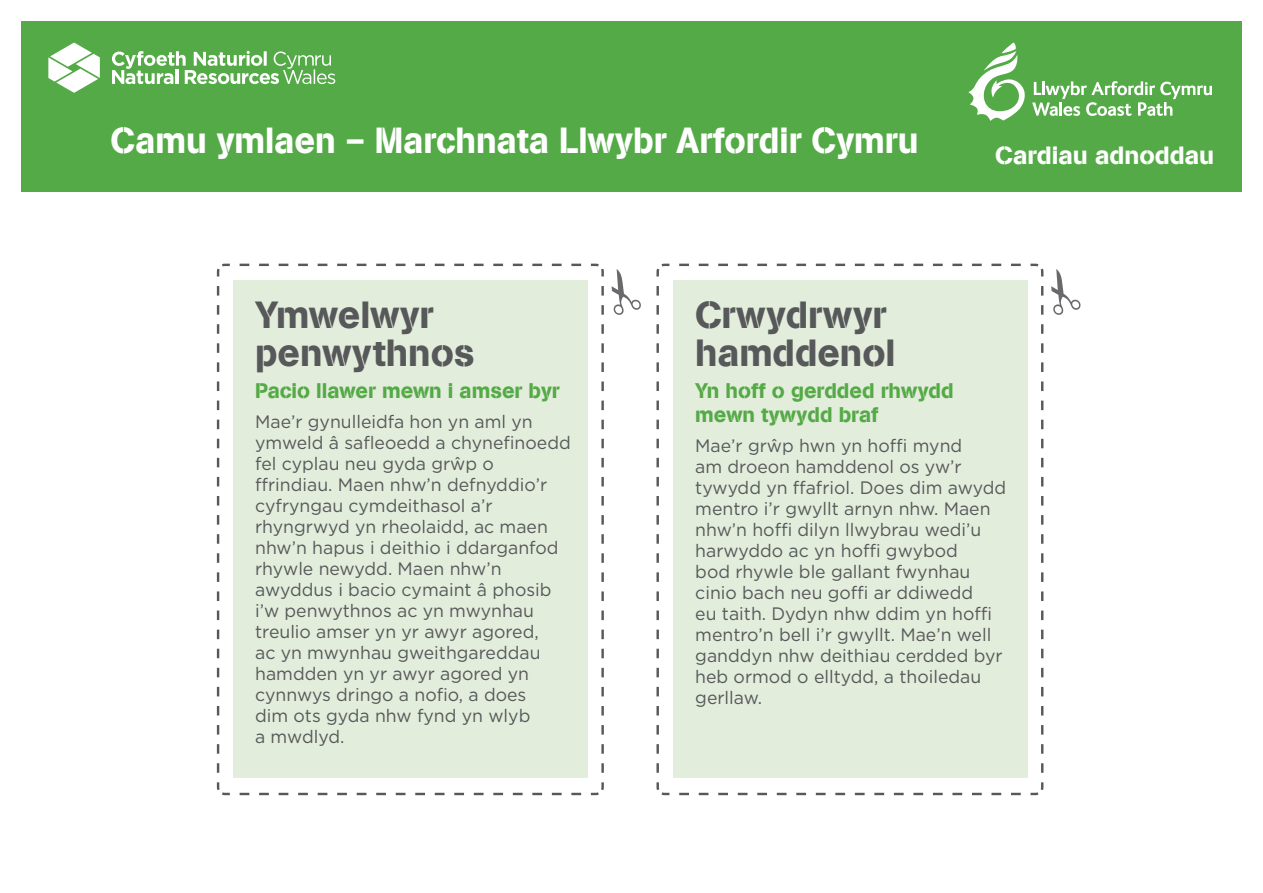
<style>
.page{position:relative;width:1263px;height:893px;background:#fff}
.page>*{position:absolute;margin:0;border:0;box-sizing:border-box;transform-origin:0 0}
.t1{font:37.5px "AG Book Stencil";color:#57585a}
.t2{font:36px "AG Book Stencil";color:#fff;scale:.95 1}
.t3{font:24.75px "AG Book Stencil";color:#fff}
.t4{font:21px/24px "AG Book Stencil";color:#54aa46}
.t5{font:18px/21px "Gotham";color:#57585a}
</style>
<div class="page">
<svg style="left:216px;top:263px;width:388px;height:533px;background:#e5eedf"></svg>
<svg style="left:656px;top:263px;width:388px;height:533px;background:#e5eedf"></svg>
<div style="left:21px;top:21px;width:1221px;height:170px;background:#54aa46"></div>
<svg style="left:48px;top:43px;width:52px;height:50px"></svg>
<svg style="left:112px;top:51px;width:223px;height:33px"></svg>
<svg style="left:968px;top:43px;width:244px;height:78px"></svg>
<svg style="left:601px;top:266px;width:3px;height:507px"></svg>
<svg style="left:1041px;top:266px;width:3px;height:507px"></svg>
<h2 class="t2" style="left:111px;top:119px;width:852px">Camu ymlaen – Marchnata Llwybr Arfordir Cymru</h2>
<h3 class="t3" style="left:995px;top:141px;width:221px">Cardiau adnoddau</h3>
<h1 class="t1" style="left:255px;top:293px;width:180px">Ymwelwyr</h1>
<h1 class="t1" style="left:255px;top:330px;width:221px">penwythnos</h1>
<p class="t4" style="left:255px;top:379px;width:306px">Pacio llawer mewn i amser byr</p>
<p class="t5" style="left:255px;top:411px;width:317px">Mae’r gynulleidfa hon yn aml yn ymweld â safleoedd a chynefinoedd fel cyplau neu gyda grŵp o ffrindiau. Maen nhw’n defnyddio’r cyfryngau cymdeithasol a’r rhyngrwyd yn rheolaidd, ac maen nhw’n hapus i deithio i ddarganfod rhywle newydd. Maen nhw’n awyddus i bacio cymaint â phosib i’w penwythnos ac yn mwynhau treulio amser yn yr awyr agored,<br>ac yn mwynhau gweithgareddau hamdden yn yr awyr agored yn cynnwys dringo a nofio, a does<br>dim ots gyda nhw fynd yn wlyb<br>a mwdlyd.</p>
<h1 class="t1" style="left:695px;top:293px;width:193px">Crwydrwyr</h1>
<h1 class="t1" style="left:695px;top:330px;width:202px">hamddenol</h1>
<p class="t4" style="left:695px;top:379px;width:260px">Yn hoff o gerdded rhwydd mewn tywydd braf</p>
<p class="t5" style="left:695px;top:435px;width:312px">Mae’r grŵp hwn yn hoffi mynd<br>am droeon hamddenol os yw’r tywydd yn ffafriol. Does dim awydd mentro i’r gwyllt arnyn nhw. Maen nhw’n hoffi dilyn llwybrau wedi’u harwyddo ac yn hoffi gwybod<br>bod rhywle ble gallant fwynhau cinio bach neu goffi ar ddiwedd<br>eu taith. Dydyn nhw ddim yn hoffi mentro’n bell i’r gwyllt. Mae’n well ganddyn nhw deithiau cerdded byr heb ormod o elltydd, a thoiledau gerllaw.</p>
</div>
